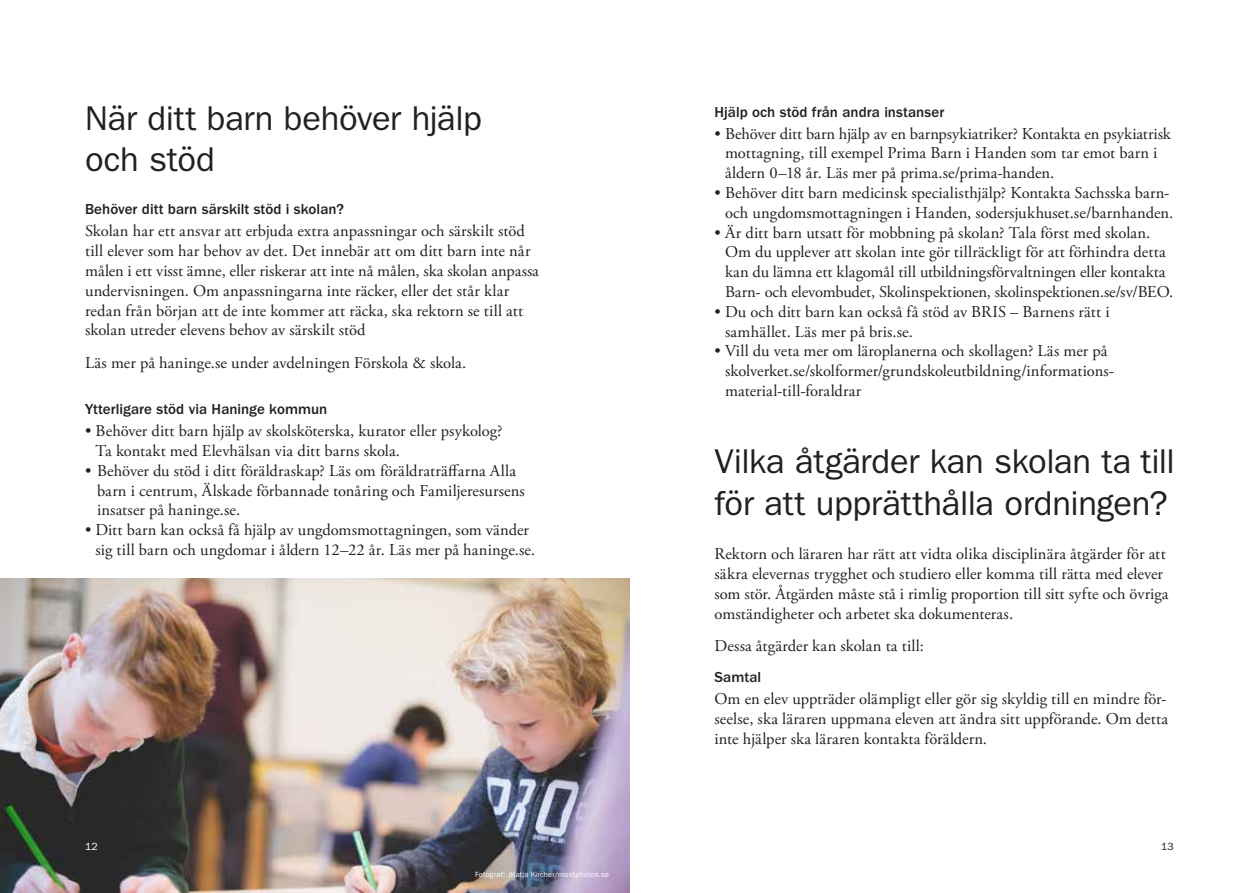
<style>
.page{position:relative;width:1259px;height:893px;background:#fff}
.page>*{position:absolute;margin:0;border:0;box-sizing:border-box;transform-origin:0 0}
.t1{font:34.5px/41.4px "ITC Franklin Gothic Std";letter-spacing:-.01em;color:#231f20}
.t2{font:16.5px/19.8px "Adobe Garamond Pro";letter-spacing:.005em;color:#231f20}
.t3{font:500 15px "ITC Franklin Gothic Std";color:#231f20}
.t4{font:10.5px "ITC Franklin Gothic Std";color:#fff}
.t5{font:10.5px "ITC Franklin Gothic Std";color:#231f20}
.t6{font:7.5px "ITC Franklin Gothic Std";letter-spacing:.025em;color:#fff}
</style>
<div class="page">
<img style="left:0;top:578px;width:629px;height:315px">
<h1 class="t1" style="left:85px;top:98px;width:398px">När ditt barn behöver hjälp och stöd</h1>
<p class="t3" style="left:85px;top:201px;width:260px">Behöver ditt barn särskilt stöd i skolan?</p>
<p class="t2" style="left:85px;top:222px;width:455px">Skolan har ett ansvar att erbjuda extra anpassningar och särskilt stöd till elever som har behov av det. Det innebär att om ditt barn inte når målen i ett visst ämne, eller riskerar att inte nå målen, ska skolan anpassa undervisningen. Om anpassningarna inte räcker, eller det står klar redan från början att de inte kommer att räcka, ska rektorn se till att skolan utreder elevens behov av särskilt stöd</p>
<p class="t2" style="left:85px;top:353px;width:383px">Läs mer på haninge.se under avdelningen Förskola &amp; skola.</p>
<p class="t3" style="left:85px;top:401px;width:244px">Ytterligare stöd via Haninge kommun</p>
<p class="t2" style="left:96px;top:422px;width:408px;text-indent:-10px">• Behöver ditt barn hjälp av skolsköterska, kurator eller psykolog?<br>Ta kontakt med Elevhälsan via ditt barns skola.</p>
<p class="t2" style="left:97px;top:461px;width:447px;text-align:justify;text-indent:-12px">• Behöver du stöd i ditt föräldraskap? Läs om föräldraträffarna Alla ..... barn i centrum, Älskade förbannade tonåring och Familjeresursens ... insatser på haninge.se.</p>
<p class="t2" style="left:96px;top:521px;width:441px;text-indent:-10px">• Ditt barn kan också få hjälp av ungdomsmottagningen, som vänder sig till barn och ungdomar i åldern 12–22 år. Läs mer på haninge.se.</p>
<p class="t3" style="left:714px;top:103px;width:231px">Hjälp och stöd från andra instanser</p>
<p class="t2" style="left:725px;top:124px;width:447px;text-indent:-10px">• Behöver ditt barn hjälp av en barnpsykiatriker? Kontakta en psykiatrisk mottagning, till exempel Prima Barn i Handen som tar emot barn i åldern 0–18 år. Läs mer på prima.se/prima-handen.</p>
<p class="t2" style="left:714px;top:183px;width:460px;text-align:right">• Behöver ditt barn medicinsk specialisthjälp? Kontakta Sachsska barn&shy;och ungdomsmottagningen i Handen, sodersjukhuset.se/barnhanden.</p>
<p class="t2" style="left:725px;top:223px;width:450px;text-indent:-10px">• Är ditt barn utsatt för mobbning på skolan? Tala först med skolan.<br>Om du upplever att skolan inte gör tillräckligt för att förhindra detta kan du lämna ett klagomål till utbildningsförvaltningen eller kontakta Barn- och elevombudet, Skolinspektionen, skolinspektionen.se/sv/BEO.</p>
<p class="t2" style="left:725px;top:302px;width:386px;text-indent:-10px">• Du och ditt barn kan också få stöd av BRIS – Barnens rätt i samhället. Läs mer på bris.se.</p>
<p class="t2" style="left:725px;top:342px;width:391px;text-indent:-10px">• Vill du veta mer om läroplanerna och skollagen? Läs mer på skolverket.se/skolformer/grundskoleutbildning/informations&shy;material-till-foraldrar</p>
<h1 class="t1" style="left:714px;top:441px;width:462px">Vilka åtgärder kan skolan ta till för att upprätthålla ordningen?</h1>
<p class="t2" style="left:714px;top:545px;width:455px">Rektorn och läraren har rätt att vidta olika disciplinära åtgärder för att säkra elevernas trygghet och studiero eller komma till rätta med elever som stör. Åtgärden måste stå i rimlig proportion till sitt syfte och övriga omständigheter och arbetet ska dokumenteras.</p>
<p class="t2" style="left:714px;top:637px;width:211px">Dessa åtgärder kan skolan ta till:</p>
<p class="t3" style="left:714px;top:669px;width:48px">Samtal</p>
<p class="t2" style="left:714px;top:689px;width:455px;text-align:justify">Om en elev uppträder olämpligt eller gör sig skyldig till en mindre för&shy;seelse, ska läraren uppmana eleven att ändra sitt uppförande. Om detta inte hjälper ska läraren kontakta föräldern.</p>
<p class="t4" style="left:85px;top:841px;width:14px">12</p>
<p class="t5" style="left:1161px;top:841px;width:14px">13</p>
<p class="t6" style="left:475px;top:870px;width:136px">Fotograf: JKatja Kircher/mostphotos.se</p>
</div>
